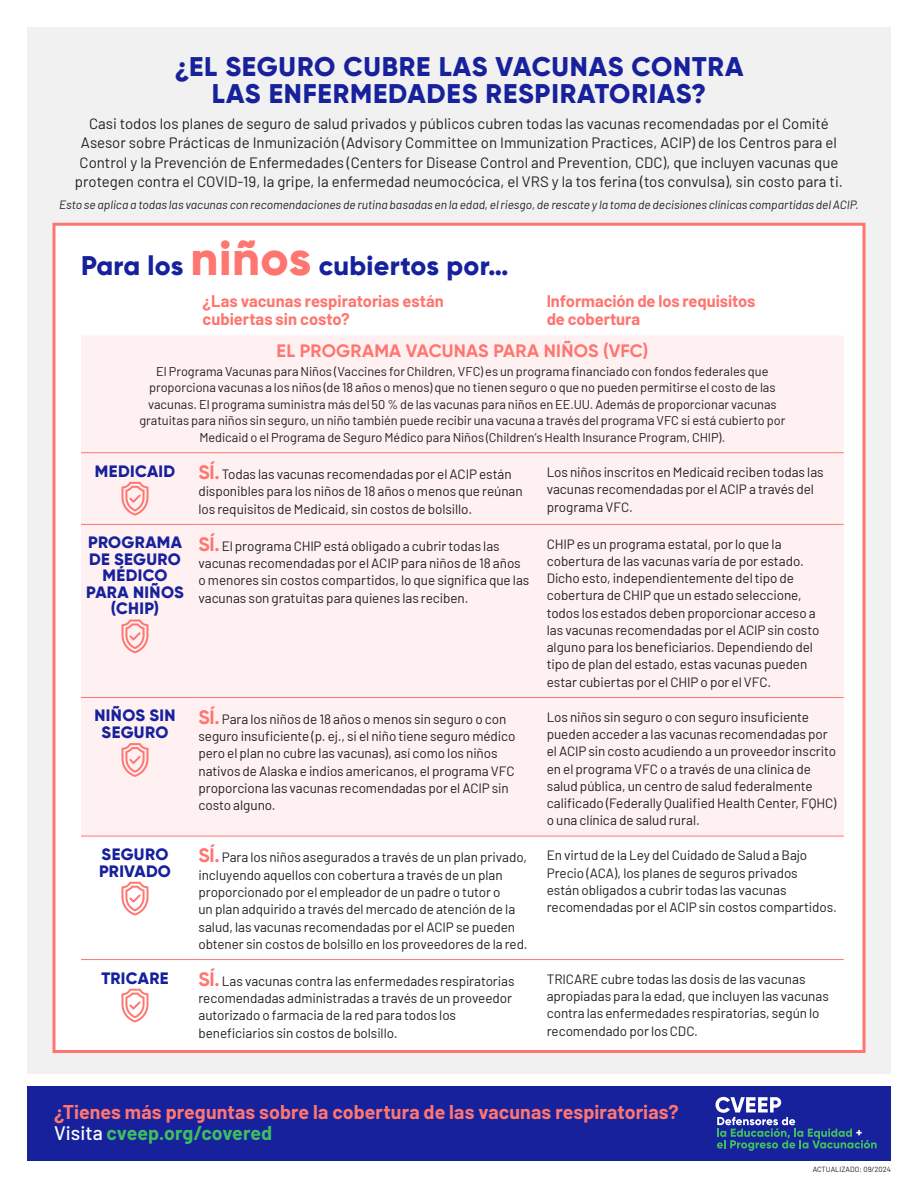
<style>
.page{position:relative;width:918px;height:1188px;background:#fff}
.page>*{position:absolute;margin:0;border:0;box-sizing:border-box;transform-origin:0 0}
.t1{font:800 27px/27px "Gilroy";letter-spacing:.025em;color:#17219c;text-align:center}
.t2{font:700 19.5px/21px "Barlow";letter-spacing:.005em;color:#ff7570}
.t3{font:700 18px "Gilroy";letter-spacing:.01em;color:#ff7570}
.t4{font:700 16.5px/18px "Barlow";letter-spacing:-.005em;color:#ff7570}
.t5{font:800 16.5px/16.5px "Gilroy";letter-spacing:.02em;color:#17219c;text-align:center}
.t6{font:15px/19.5px "Barlow";color:#231f20;text-align:center}
.t7{font:13.5px/17.2px "Barlow";letter-spacing:-.005em;color:#231f20}
.t8{font:12.75px/16.5px "Barlow";color:#231f20;text-align:center}
.t9{font:italic 12px "Barlow";color:#231f20}
.t10{font:7.5px "Barlow";color:#231f20}
.s1{font-size:48px;color:#ff7570}
.s2{font-family:"Gilroy";font-weight:700;font-size:19.5px;color:#ff7570}
.s3{font-weight:500;color:#fff}
.s4{color:#3dbf61}
</style>
<div class="page">
<div style="left:27px;top:27px;width:864px;height:1046px;background:#f1f1f1"></div>
<div style="left:52px;top:223px;width:814px;height:830px;background:#fff;border:3px solid #ff7570"></div>
<div style="left:81px;top:336px;width:763px;height:500px;background:#fff1f1"></div>
<hr style="left:81px;top:452px;width:115px;height:1px;background:#ff7570">
<hr style="left:196px;top:452px;width:344px;height:1px;background:#ff7570">
<hr style="left:540px;top:452px;width:304px;height:1px;background:#ff7570">
<hr style="left:81px;top:524px;width:115px;height:1px;background:#ff7570">
<hr style="left:196px;top:524px;width:344px;height:1px;background:#ff7570">
<hr style="left:540px;top:524px;width:304px;height:1px;background:#ff7570">
<hr style="left:81px;top:697px;width:115px;height:1px;background:#ff7570">
<hr style="left:196px;top:697px;width:344px;height:1px;background:#ff7570">
<hr style="left:540px;top:697px;width:304px;height:1px;background:#ff7570">
<hr style="left:81px;top:836px;width:115px;height:1px;background:#ff7570">
<hr style="left:196px;top:836px;width:344px;height:1px;background:#ff7570">
<hr style="left:540px;top:836px;width:304px;height:1px;background:#ff7570">
<hr style="left:81px;top:959px;width:115px;height:1px;background:#ff7570">
<hr style="left:196px;top:959px;width:344px;height:1px;background:#ff7570">
<hr style="left:540px;top:959px;width:304px;height:1px;background:#ff7570">
<svg style="left:121px;top:482px;width:28px;height:34px"></svg>
<svg style="left:121px;top:620px;width:28px;height:33px"></svg>
<svg style="left:121px;top:743px;width:28px;height:34px"></svg>
<svg style="left:121px;top:882px;width:28px;height:33px"></svg>
<svg style="left:121px;top:989px;width:28px;height:33px"></svg>
<div style="left:27px;top:1087px;width:864px;height:74px;background:#17219c"></div>
<svg style="left:716px;top:1097px;width:161px;height:54px"></svg>
<h1 class="t1" style="left:174px;top:53px;width:570px">¿EL SEGURO CUBRE LAS VACUNAS CONTRA<br>LAS ENFERMEDADES RESPIRATORIAS?</h1>
<p class="t6" style="left:75px;top:113px;width:770px">Casi todos los planes de seguro de salud privados y públicos cubren todas las vacunas recomendadas por el Comité Asesor sobre Prácticas de Inmunización (Advisory Committee on Immunization Practices, ACIP) de los Centros para el Control y la Prevención de Enfermedades (Centers for Disease Control and Prevention, CDC), que incluyen vacunas que protegen contra el COVID-19, la gripe, la enfermedad neumocócica, el VRS y la tos ferina (tos convulsa), sin costo para ti.</p>
<p class="t9" style="left:59px;top:196px;width:801px">Esto se aplica a todas las vacunas con recomendaciones de rutina basadas en la edad, el riesgo, de rescate y la toma de decisiones clínicas compartidas del ACIP.</p>
<h1 class="t1" style="left:81px;top:252px;width:429px">Para los <span class="s1">niños</span> cubiertos por…</h1>
<p class="t4" style="left:202px;top:291px;width:243px">¿Las vacunas respiratorias están cubiertas sin costo?</p>
<p class="t4" style="left:547px;top:291px;width:210px">Información de los requisitos de cobertura</p>
<h3 class="t3" style="left:277px;top:339px;width:373px">EL PROGRAMA VACUNAS PARA NIÑOS (VFC)</h3>
<p class="t8" style="left:139px;top:362px;width:647px">El Programa Vacunas para Niños (Vaccines for Children, VFC) es un programa financiado con fondos federales que proporciona vacunas a los niños (de 18 años o menos) que no tienen seguro o que no pueden permitirse el costo de las vacunas. El programa suministra más del 50 % de las vacunas para niños en EE.UU. Además de proporcionar vacunas gratuitas para niños sin seguro, un niño también puede recibir una vacuna a través del programa VFC si está cubierto por Medicaid o el Programa de Seguro Médico para Niños (Children’s Health Insurance Program, CHIP).</p>
<p class="t7" style="left:198px;top:465px;width:326px;text-indent:-104px"><sup>MEDICAID</sup> <span class="s2">SÍ.</span> Todas las vacunas recomendadas por el ACIP están disponibles para los niños de 18 años o menos que reúnan los requisitos de Medicaid, sin costos de bolsillo.</p>
<p class="t7" style="left:547px;top:462px;width:278px">Los niños inscritos en Medicaid reciben todas las vacunas recomendadas por el ACIP a través del programa VFC.</p>
<p class="t5" style="left:86px;top:534px;width:99px">PROGRAMA<br>DE SEGURO<br>MÉDICO<br>PARA NIÑOS (CHIP)</p>
<p class="t7" style="left:198px;top:536px;width:332px"><span class="s2">SÍ.</span> El programa CHIP está obligado a cubrir todas las vacunas recomendadas por el ACIP para niños de 18 años o menores sin costos compartidos, lo que significa que las vacunas son gratuitas para quienes las reciben.</p>
<p class="t7" style="left:547px;top:534px;width:274px">CHIP es un programa estatal, por lo que la cobertura de las vacunas varía de por estado.<br>Dicho esto, independientemente del tipo de cobertura de CHIP que un estado seleccione, todos los estados deben proporcionar acceso a las vacunas recomendadas por el ACIP sin costo alguno para los beneficiarios. Dependiendo del tipo de plan del estado, estas vacunas pueden estar cubiertas por el CHIP o por el VFC.</p>
<p class="t5" style="left:94px;top:707px;width:83px">NIÑOS SIN<br>SEGURO</p>
<p class="t7" style="left:198px;top:709px;width:318px"><span class="s2">SÍ.</span> Para los niños de 18 años o menos sin seguro o con seguro insuficiente (p. ej., si el niño tiene seguro médico pero el plan no cubre las vacunas), así como los niños nativos de Alaska e indios americanos, el programa VFC proporciona las vacunas recomendadas por el ACIP sin costo alguno.</p>
<p class="t7" style="left:547px;top:707px;width:291px">Los niños sin seguro o con seguro insuficiente pueden acceder a las vacunas recomendadas por el ACIP sin costo acudiendo a un proveedor inscrito en el programa VFC o a través de una clínica de salud pública, un centro de salud federalmente calificado (Federally Qualified Health Center, FQHC) o una clínica de salud rural.</p>
<p class="t5" style="left:99px;top:846px;width:73px;text-align:left">SEGURO<br>PRIVADO</p>
<p class="t7" style="left:198px;top:848px;width:331px"><span class="s2">SÍ.</span> Para los niños asegurados a través de un plan privado, incluyendo aquellos con cobertura a través de un plan proporcionado por el empleador de un padre o tutor o<br>un plan adquirido a través del mercado de atención de la salud, las vacunas recomendadas por el ACIP se pueden obtener sin costos de bolsillo en los proveedores de la red.</p>
<p class="t7" style="left:547px;top:846px;width:292px">En virtud de la Ley del Cuidado de Salud a Bajo Precio (ACA), los planes de seguros privados<br>están obligados a cubrir todas las vacunas recomendadas por el ACIP sin costos compartidos.</p>
<p class="t5" style="left:101px;top:969px;width:69px">TRICARE</p>
<p class="t7" style="left:198px;top:971px;width:318px"><span class="s2">SÍ.</span> Las vacunas contra las enfermedades respiratorias recomendadas administradas a través de un proveedor autorizado o farmacia de la red para todos los beneficiarios sin costos de bolsillo.</p>
<p class="t7" style="left:547px;top:969px;width:284px">TRICARE cubre todas las dosis de las vacunas apropiadas para la edad, que incluyen las vacunas contra las enfermedades respiratorias, según lo recomendado por los CDC.</p>
<h2 class="t2" style="left:54px;top:1100px;width:626px">¿Tienes más preguntas sobre la cobertura de las vacunas respiratorias?<br><span class="s3">Visita</span> <span class="s4">cveep.org/covered</span></h2>
<p class="t10" style="left:813px;top:1163px;width:80px">ACTUALIZADO: 09/2024</p>
</div>
